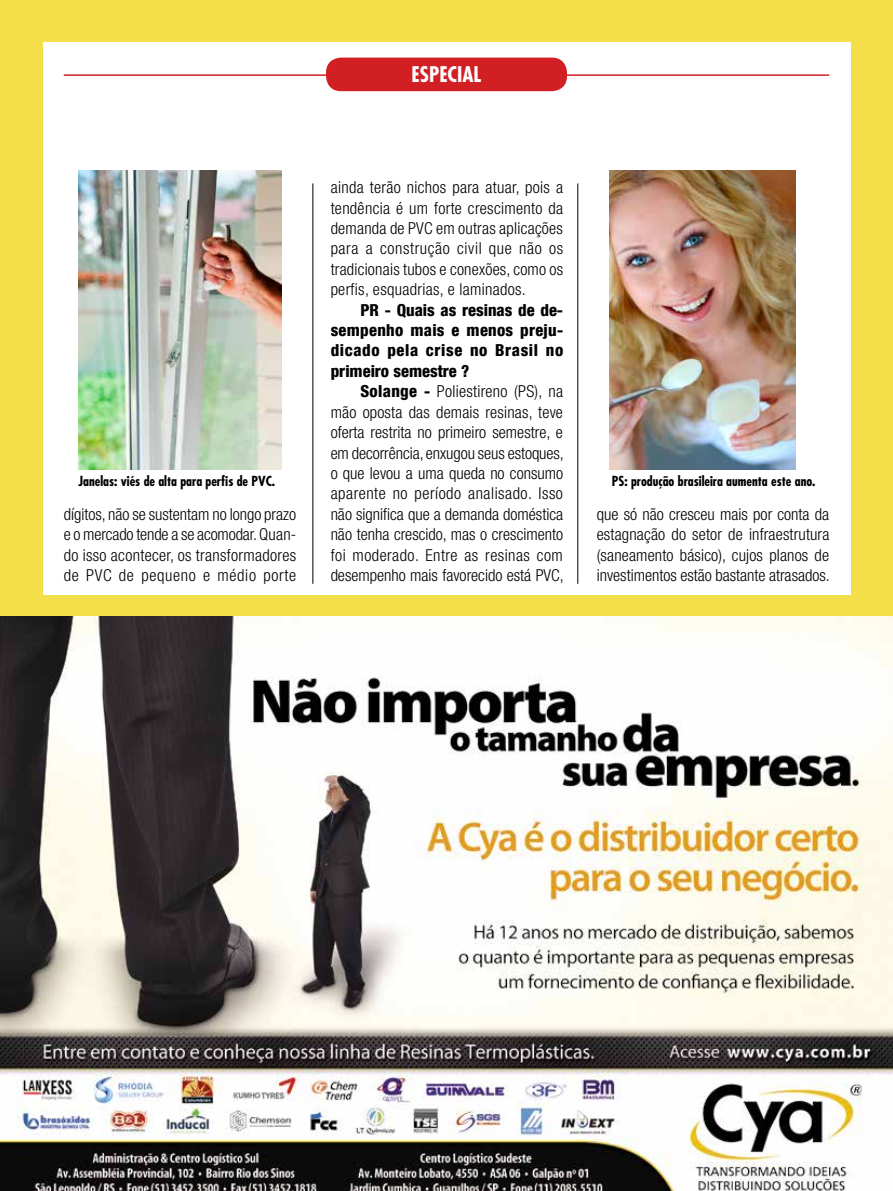
<style>
.page{position:relative;width:893px;height:1191px;background:#f2df4a}
.page>*{position:absolute;margin:0;border:0;box-sizing:border-box;transform-origin:0 0}
.t1{font:700 condensed 21px "Futura";color:#fff}
.t2{font:300 condensed 16.5px/20.4px "Helvetica Neue LT Com";letter-spacing:.015em;color:#000;text-align:justify}
.t3{font:800 condensed 16.5px/20.4px "Helvetica Neue LT Com";letter-spacing:.02em;color:#000;text-align:justify}
.t4{font:700 condensed 13.5px "Futura";color:#000}
.s1{font-weight:800}
</style>
<div class="page">
<div style="left:43px;top:43px;width:807px;height:1067px;background:#fff"></div>
<hr style="left:64px;top:74px;width:765px;height:2px;background:#d11f23">
<div style="left:326px;top:58px;width:241px;height:33px;background:#d11f23;border-radius:15px"></div>
<div style="left:0;top:595px;width:893px;height:22px;background:#f2df4a"></div>
<img style="left:79px;top:170px;width:202px;height:299px">
<img style="left:609px;top:170px;width:186px;height:299px">
<hr style="left:312px;top:183px;width:1px;height:401px;background:#000">
<hr style="left:577px;top:183px;width:1px;height:401px;background:#000">
<img style="left:0;top:617px;width:893px;height:574px">
<p class="t1" style="left:412px;top:61px;width:37px">ESPECIAL</p>
<p class="t1" style="left:436px;top:61px;width:64px">sensor</p>
<p class="t2" style="left:331px;top:177px;width:234px">ainda terão nichos para atuar, pois a tendência é um forte crescimento da demanda de PVC em outras aplicações para a construção civil que não os tradicionais tubos e conexões, como os perfis, esquadrias, e laminados.</p>
<p class="t3" style="left:331px;top:299px;width:234px;text-indent:30px">PR - Quais as resinas de de&shy;sempenho mais e menos preju&shy;dicado pela crise no Brasil no primeiro semestre ?</p>
<p class="t2" style="left:331px;top:381px;width:235px;text-indent:30px"><span class="s1">Solange -</span> Poliestireno (PS), na mão oposta das demais resinas, teve oferta restrita no primeiro semestre, e em decorrência, enxugou seus estoques, o que levou a uma queda no consumo aparente no período analisado. Isso não significa que a demanda doméstica não tenha crescido, mas o crescimento foi moderado. Entre as resinas com desempenho mais favorecido está PVC,</p>
<p class="t4" style="left:79px;top:472px;width:198px">Janelas: viés de alta para perfis de PVC.</p>
<p class="t4" style="left:612px;top:472px;width:205px">PS: produção brasileira aumenta este ano.</p>
<p class="t2" style="left:597px;top:504px;width:235px">que só não cresceu mais por conta da estagnação do setor de infraestrutura (saneamento básico), cujos planos de investimentos estão bastante atrasados.</p>
<p class="t2" style="left:64px;top:504px;width:234px">dígitos, não se sustentam no longo prazo e o mercado tende a se acomodar. Quan&shy;do isso acontecer, os transformadores de PVC de pequeno e médio porte</p>
</div>
